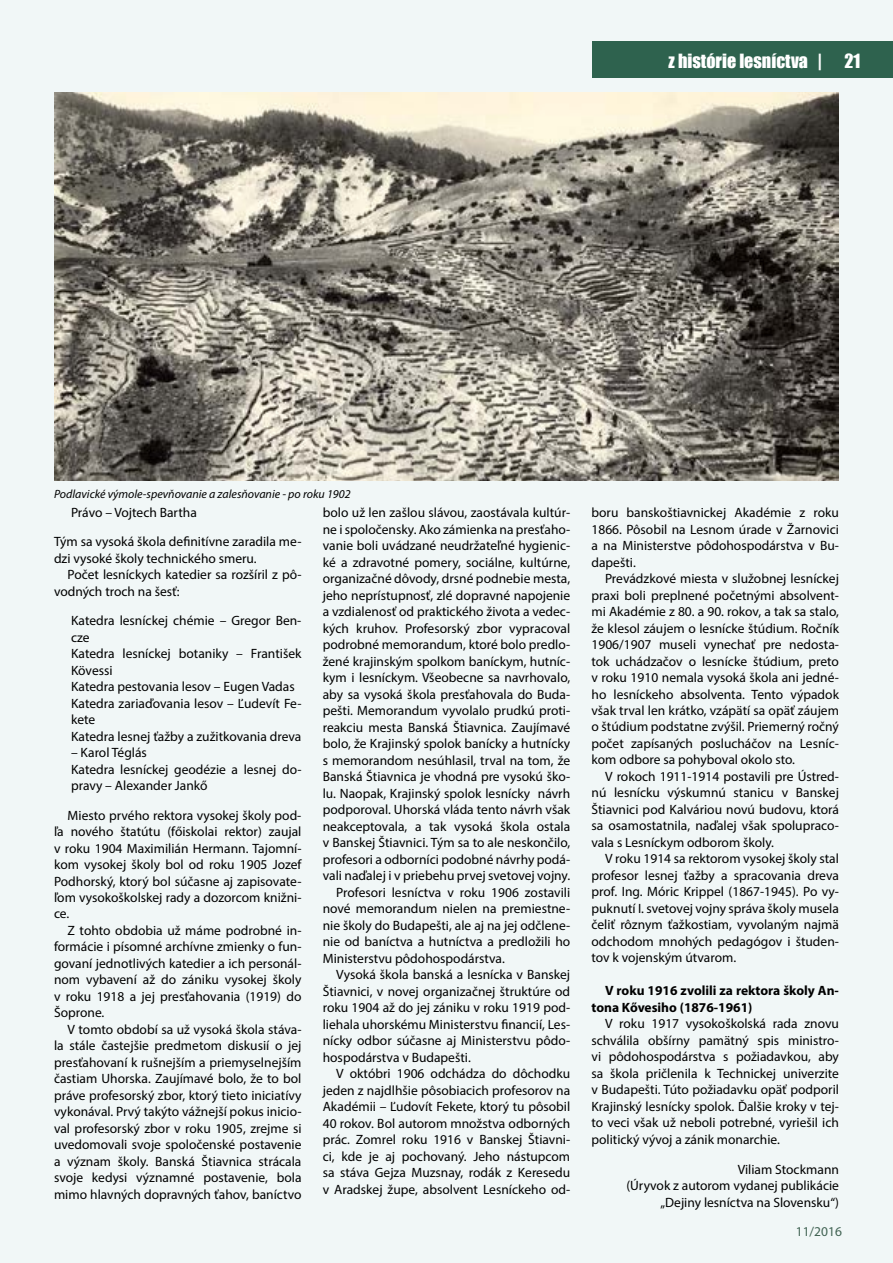
<style>
.page{position:relative;width:893px;height:1263px;background:#fff}
.page>*{position:absolute;margin:0;border:0;box-sizing:border-box;transform-origin:0 0}
.t1{font:18px "Impact";color:#fff}
.t2{font:13.5px/16.5px "Myriad Pro";color:#000;text-align:justify}
.t3{font:700 13.5px/16.5px "Myriad Pro";color:#000}
.t4{font:13.5px "Myriad Pro";color:#406252}
.t5{font:italic 12px "Myriad Pro";color:#000}
</style>
<div class="page">
<hr style="left:0;top:0;width:2px;height:1263px;background:#f1f7f7">
<div style="left:1px;top:0;width:892px;height:1263px;background:#f1f7f7"></div>
<img style="left:54px;top:93px;width:785px;height:387px">
<div style="left:592px;top:41px;width:301px;height:37px;background:#2e624e"></div>
<h1 class="t1" style="left:669px;top:47px;width:193px">z histórie lesníctva | 21</h1>
<p class="t5" style="left:54px;top:487px;width:298px">Podlavické výmole-spevňovanie a zalesňovanie - po roku 1902</p>
<p class="t2" style="left:54px;top:498px;width:249px;line-height:29.2px;text-indent:17px">Právo – Vojtech Bartha<br>Tým sa vysoká škola definitívne zaradila me-</p>
<p class="t2" style="left:54px;top:550px;width:204px">dzi vysoké školy technického smeru.</p>
<p class="t2" style="left:67px;top:566px;width:235px">Počet lesníckych katedier sa rozšíril z pô-</p>
<p class="t2" style="left:54px;top:583px;width:127px">vodných troch na šesť:</p>
<p class="t2" style="left:71px;top:612px;width:232px;text-align:left">Katedra lesníckej chémie – Gregor Ben&shy;cze<br>Katedra lesníckej botaniky – František<br>Kövessi<br>Katedra pestovania lesov – Eugen Vadas<br>Katedra zariaďovania lesov – Ľudevít Fe&shy;kete<br>Katedra lesnej ťažby a zužitkovania dreva</p>
<p class="t2" style="left:71px;top:744px;width:232px;text-align:left">– Karol Téglás<br>Katedra lesníckej geodézie a lesnej do&shy;pravy – Alexander Jankő</p>
<p class="t2" style="left:54px;top:806px;width:249px;text-indent:14px">Miesto prvého rektora vysokej školy pod&shy;ľa nového štatútu (főiskolai rektor) zaujal v roku 1904 Maximilián Hermann. Tajomní&shy;kom vysokej školy bol od roku 1905 Jozef Podhorský, ktorý bol súčasne aj zapisovate&shy;ľom vysokoškolskej rady a dozorcom knižni&shy;ce.</p>
<p class="t2" style="left:54px;top:922px;width:249px;text-indent:14px">Z tohto obdobia už máme podrobné in&shy;formácie i písomné archívne zmienky o fun&shy;govaní jednotlivých katedier a ich personál&shy;nom vybavení až do zániku vysokej školy v roku 1918 a jej presťahovania (1919) do Šoprone.</p>
<p class="t2" style="left:54px;top:1021px;width:249px;text-indent:14px">V tomto období sa už vysoká škola stáva&shy;la stále častejšie predmetom diskusií o jej presťahovaní k rušnejším a priemyselnejším častiam Uhorska. Zaujímavé bolo, že to bol práve profesorský zbor, ktorý tieto iniciatívy vykonával. Prvý takýto vážnejší pokus inicio&shy;val profesorský zbor v roku 1905, zrejme si uvedomovali svoje spoločenské postavenie a význam školy. Banská Štiavnica strácala svoje kedysi významné postavenie, bola mimo hlavných dopravných ťahov, baníctvo</p>
<p class="t2" style="left:323px;top:504px;width:249px">bolo už len zašlou slávou, zaostávala kultúr-</p>
<p class="t2" style="left:323px;top:521px;width:249px">ne i spoločensky. Ako zámienka na presťaho-</p>
<p class="t2" style="left:323px;top:537px;width:249px">vanie boli uvádzané neudržateľné hygienic-</p>
<p class="t2" style="left:323px;top:554px;width:249px">ké a zdravotné pomery, sociálne, kultúrne,</p>
<p class="t2" style="left:323px;top:570px;width:249px">organizačné dôvody, drsné podnebie mesta,</p>
<p class="t2" style="left:323px;top:587px;width:249px">jeho neprístupnosť, zlé dopravné napojenie</p>
<p class="t2" style="left:323px;top:603px;width:249px">a vzdialenosť od praktického života a vedec-</p>
<p class="t2" style="left:323px;top:620px;width:249px">kých kruhov. Profesorský zbor vypracoval</p>
<p class="t2" style="left:323px;top:636px;width:249px">podrobné memorandum, ktoré bolo predlo-</p>
<p class="t2" style="left:323px;top:653px;width:249px">žené krajinským spolkom baníckym, hutníc-</p>
<p class="t2" style="left:323px;top:669px;width:249px">kym i lesníckym. Všeobecne sa navrhovalo,</p>
<p class="t2" style="left:323px;top:686px;width:249px">aby sa vysoká škola presťahovala do Buda-</p>
<p class="t2" style="left:323px;top:702px;width:249px">pešti. Memorandum vyvolalo prudkú proti-</p>
<p class="t2" style="left:323px;top:719px;width:249px">reakciu mesta Banská Štiavnica. Zaujímavé</p>
<p class="t2" style="left:323px;top:735px;width:249px">bolo, že Krajinský spolok banícky a hutnícky</p>
<p class="t2" style="left:323px;top:752px;width:249px">s memorandom nesúhlasil, trval na tom, že</p>
<p class="t2" style="left:323px;top:768px;width:249px">Banská Štiavnica je vhodná pre vysokú ško-</p>
<p class="t2" style="left:323px;top:785px;width:249px">lu. Naopak, Krajinský spolok lesnícky návrh</p>
<p class="t2" style="left:323px;top:801px;width:249px">podporoval. Uhorská vláda tento návrh však</p>
<p class="t2" style="left:323px;top:818px;width:249px">neakceptovala, a tak vysoká škola ostala</p>
<p class="t2" style="left:323px;top:834px;width:249px">v Banskej Štiavnici. Tým sa to ale neskončilo,</p>
<p class="t2" style="left:323px;top:851px;width:249px">profesori a odborníci podobné návrhy podá-</p>
<p class="t2" style="left:323px;top:867px;width:249px">vali naďalej i v priebehu prvej svetovej vojny.</p>
<p class="t2" style="left:336px;top:884px;width:235px">Profesori lesníctva v roku 1906 zostavili</p>
<p class="t2" style="left:323px;top:900px;width:249px">nové memorandum nielen na premiestne-</p>
<p class="t2" style="left:323px;top:917px;width:249px">nie školy do Budapešti, ale aj na jej odčlene-</p>
<p class="t2" style="left:323px;top:933px;width:249px">nie od baníctva a hutníctva a predložili ho</p>
<p class="t2" style="left:323px;top:949px;width:184px">Ministerstvu pôdohospodárstva.</p>
<p class="t2" style="left:336px;top:966px;width:235px">Vysoká škola banská a lesnícka v Banskej</p>
<p class="t2" style="left:323px;top:982px;width:249px">Štiavnici, v novej organizačnej štruktúre od</p>
<p class="t2" style="left:323px;top:999px;width:249px">roku 1904 až do jej zániku v roku 1919 pod-</p>
<p class="t2" style="left:323px;top:1015px;width:249px">liehala uhorskému Ministerstvu financií, Les-</p>
<p class="t2" style="left:323px;top:1032px;width:249px">nícky odbor súčasne aj Ministerstvu pôdo-</p>
<p class="t2" style="left:323px;top:1048px;width:150px">hospodárstva v Budapešti.</p>
<p class="t2" style="left:336px;top:1065px;width:235px">V októbri 1906 odchádza do dôchodku</p>
<p class="t2" style="left:323px;top:1081px;width:249px">jeden z najdlhšie pôsobiacich profesorov na</p>
<p class="t2" style="left:323px;top:1098px;width:249px">Akadémii – Ľudovít Fekete, ktorý tu pôsobil</p>
<p class="t2" style="left:323px;top:1114px;width:249px">40 rokov. Bol autorom množstva odborných</p>
<p class="t2" style="left:323px;top:1131px;width:249px">prác. Zomrel roku 1916 v Banskej Štiavni-</p>
<p class="t2" style="left:323px;top:1147px;width:249px">ci, kde je aj pochovaný. Jeho nástupcom</p>
<p class="t2" style="left:323px;top:1164px;width:249px">sa stáva Gejza Muzsnay, rodák z Keresedu</p>
<p class="t2" style="left:323px;top:1180px;width:249px">v Aradskej župe, absolvent Lesníckeho od-</p>
<p class="t2" style="left:591px;top:504px;width:249px">boru banskoštiavnickej Akadémie z roku 1866. Pôsobil na Lesnom úrade v Žarnovici a na Ministerstve pôdohospodárstva v Bu&shy;dapešti.</p>
<p class="t2" style="left:591px;top:570px;width:249px;text-indent:14px">Prevádzkové miesta v služobnej lesníckej praxi boli preplnené početnými absolvent&shy;mi Akadémie z 80. a 90. rokov, a tak sa stalo, že klesol záujem o lesnícke štúdium. Ročník 1906/1907 museli vynechať pre nedosta&shy;tok uchádzačov o lesnícke štúdium, preto v roku 1910 nemala vysoká škola ani jedné&shy;ho lesníckeho absolventa. Tento výpadok však trval len krátko, vzápätí sa opäť záujem o štúdium podstatne zvýšil. Priemerný ročný počet zapísaných poslucháčov na Lesníc&shy;kom odbore sa pohyboval okolo sto.</p>
<p class="t2" style="left:591px;top:768px;width:249px;text-indent:14px">V rokoch 1911-1914 postavili pre Ústred&shy;nú lesnícku výskumnú stanicu v Banskej Štiavnici pod Kalváriou novú budovu, ktorá sa osamostatnila, naďalej však spolupraco&shy;vala s Lesníckym odborom školy.</p>
<p class="t2" style="left:591px;top:850px;width:249px;text-indent:14px">V roku 1914 sa rektorom vysokej školy stal profesor lesnej ťažby a spracovania dreva prof. Ing. Móric Krippel (1867-1945). Po vy&shy;puknutí I. svetovej vojny správa školy musela čeliť rôznym ťažkostiam, vyvolaným najmä odchodom mnohých pedagógov i študen&shy;tov k vojenským útvarom.</p>
<p class="t3" style="left:591px;top:982px;width:249px;text-indent:14px">V roku 1916 zvolili za rektora školy An&shy;tona Kővesiho (1876-1961)</p>
<p class="t2" style="left:591px;top:1015px;width:249px;text-indent:14px">V roku 1917 vysokoškolská rada znovu schválila obšírny pamätný spis ministro&shy;vi pôdohospodárstva s požiadavkou, aby sa škola pričlenila k Technickej univerzite v Budapešti. Túto požiadavku opäť podporil Krajinský lesnícky spolok. Ďalšie kroky v tej&shy;to veci však už neboli potrebné, vyriešil ich politický vývoj a zánik monarchie.</p>
<p class="t2" style="left:626px;top:1161px;width:214px;text-align:right">Viliam Stockmann<br>(Úryvok z autorom vydanej publikácie „Dejiny lesníctva na Slovensku“)</p>
<p class="t4" style="left:796px;top:1223px;width:48px">11/2016</p>
</div>
